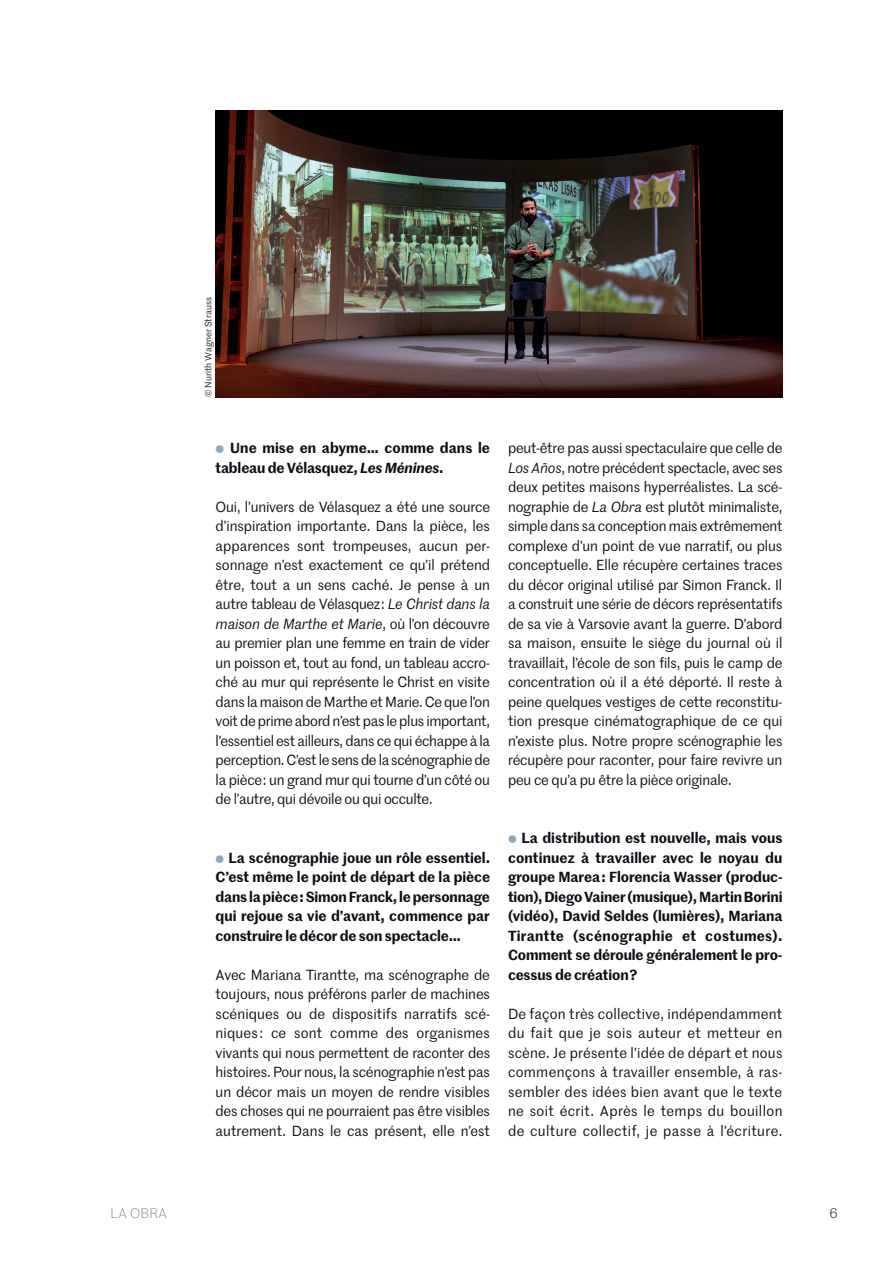
<style>
.page{position:relative;width:893px;height:1263px;background:#fff}
.page>*{position:absolute;margin:0;border:0;box-sizing:border-box;transform-origin:0 0}
.t1{font:14.25px/19.5px "Marr Sans";letter-spacing:-.01em;color:#0b0e15;text-align:justify}
.t2{font:600 14.25px/19.5px "Marr Sans";letter-spacing:-.01em;color:#0b0e15;text-align:justify}
.t3{font:300 13.5px "Marr Sans";letter-spacing:.02em;color:#808285}
.t4{font:13.5px "Marr Sans";color:#565359}
.t5{font:9px "Marr Sans";color:#231f20}
.s1{font-family:"Bely Display";font-weight:400;font-size:10.8px;color:#8fa8b9}
.s2{font-style:italic}
</style>
<div class="page">
<img style="left:216px;top:111px;width:566px;height:287px">
<p class="t5" style="left:202px;top:397px;width:102px;rotate:-90deg">© Nurith Wagner Strauss</p>
<p class="t2" style="left:216px;top:438px;width:276px"><span class="s1">S</span> Une mise en abyme… comme dans le tableau de Vélasquez, <span class="s2">Les Ménines</span>.</p>
<p class="t1" style="left:216px;top:496px;width:276px">Oui, l’univers de Vélasquez a été une source d’inspiration importante. Dans la pièce, les apparences sont trompeuses, aucun per&shy;sonnage n’est exactement ce qu’il prétend être, tout a un sens caché. Je pense à un autre tableau de Vélasquez : <span class="s2">Le Christ dans la maison de Marthe et Marie</span>, où l’on découvre au premier plan une femme en train de vider un poisson et, tout au fond, un tableau accro&shy;ché au mur qui représente le Christ en visite dans la maison de Marthe et Marie. Ce que l’on voit de prime abord n’est pas le plus important, l’essentiel est ailleurs, dans ce qui échappe à la perception. C’est le sens de la scénographie de la pièce : un grand mur qui tourne d’un côté ou de l’autre, qui dévoile ou qui occulte.</p>
<p class="t2" style="left:216px;top:847px;width:276px"><span class="s1">S</span> La scénographie joue un rôle essentiel.<br>C’est même le point de départ de la pièce dans la pièce : Simon Franck, le personnage qui rejoue sa vie d’avant, commence par construire le décor de son spectacle…</p>
<p class="t1" style="left:216px;top:964px;width:276px">Avec Mariana Tirantte, ma scénographe de toujours, nous préférons parler de machines scéniques ou de dispositifs narratifs scé&shy;niques : ce sont comme des organismes vivants qui nous permettent de raconter des histoires. Pour nous, la scénographie n’est pas un décor mais un moyen de rendre visibles des choses qui ne pourraient pas être visibles autrement. Dans le cas présent, elle n’est</p>
<p class="t1" style="left:508px;top:438px;width:276px">peut-être pas aussi spectaculaire que celle de <span class="s2">Los Años</span>, notre précédent spectacle, avec ses deux petites maisons hyperréalistes. La scé&shy;nographie de <span class="s2">La Obra</span> est plutôt minimaliste, simple dans sa conception mais extrêmement complexe d’un point de vue narratif, ou plus conceptuelle. Elle récupère certaines traces du décor original utilisé par Simon Franck. Il a construit une série de décors représentatifs de sa vie à Varsovie avant la guerre. D’abord sa maison, ensuite le siège du journal où il travaillait, l’école de son fils, puis le camp de concentration où il a été déporté. Il reste à peine quelques vestiges de cette reconstitu&shy;tion presque cinématographique de ce qui n’existe plus. Notre propre scénographie les récupère pour raconter, pour faire revivre un peu ce qu’a pu être la pièce originale.</p>
<p class="t2" style="left:508px;top:828px;width:276px"><span class="s1">S</span> La distribution est nouvelle, mais vous continuez à travailler avec le noyau du groupe Marea : Florencia Wasser (produc&shy;tion), Diego Vainer (musique), Martin Borini (vidéo), David Seldes (lumières), Mariana Tirantte (scénographie et costumes).<br>Comment se déroule généralement le pro&shy;cessus de création ?</p>
<p class="t1" style="left:508px;top:1003px;width:276px">De façon très collective, indépendamment du fait que je sois auteur et metteur en scène. Je présente l’idée de départ et nous commençons à travailler ensemble, à ras&shy;sembler des idées bien avant que le texte ne soit écrit. Après le temps du bouillon de culture collectif, je passe à l’écriture.</p>
<p class="t3" style="left:111px;top:1204px;width:58px">LA OBRA</p>
<p class="t4" style="left:829px;top:1204px;width:10px">6</p>
</div>
